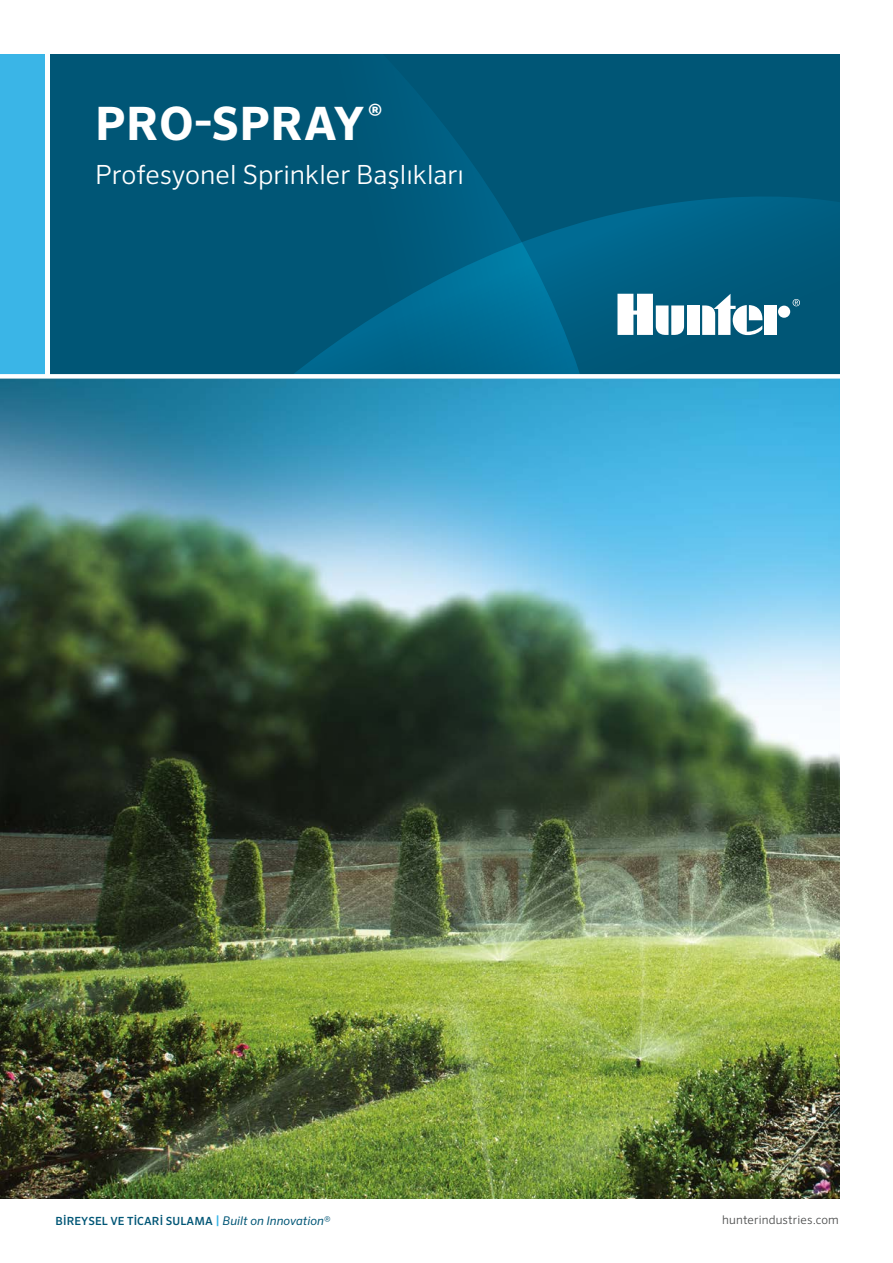
<style>
.page{position:relative;width:893px;height:1263px;background:#fff}
.page>*{position:absolute;margin:0;border:0;box-sizing:border-box;transform-origin:0 0}
.t1{font:700 46.05px "Sero Pro";letter-spacing:.01em;color:#fff}
.t2{font:300 26.4px "Sero Pro";color:#fff}
.t3{font:300 12px "Sero Pro";letter-spacing:.01em;color:#4a4b4b}
.t4{font:500 11.25px "Sero Pro";letter-spacing:.01em;color:#005676}
.s1{font-size:12px;color:#3ab5e7}
.s2{font-weight:400;font-style:italic;font-size:12px}
</style>
<div class="page">
<img style="left:0;top:379px;width:839px;height:819px">
<div style="left:50px;top:54px;width:789px;height:320px;background:#005676"></div>
<svg style="left:644px;top:197px;width:195px;height:139px;fill:#005d80"></svg>
<svg style="left:294px;top:94px;width:350px;height:280px"></svg>
<div style="left:0;top:54px;width:44px;height:323px;background:#3ab5e7"></div>
<div style="left:0;top:374px;width:893px;height:5px;background:#fff"></div>
<svg style="left:793px;top:299px;width:7px;height:7px"></svg>
<div style="left:687px;top:305px;width:12px;height:30px;background:#fff"></div>
<div style="left:778px;top:306px;width:12px;height:12px;background:#fff;border-radius:50%"></div>
<div style="left:764px;top:305px;width:13px;height:30px;background:#fff"></div>
<svg style="left:702px;top:294px;width:61px;height:41px"></svg>
<svg style="left:617px;top:294px;width:67px;height:41px"></svg>
<h1 class="t1" style="left:95px;top:95px;width:288px">PRO-SPRAY<sup>®</sup></h1>
<h2 class="t2" style="left:95px;top:159px;width:370px">Profesyonel Sprinkler Başlıkları</h2>
<p class="t4" style="left:56px;top:1214px;width:276px">BİREYSEL VE TİCARİ SULAMA <span class="s1">|</span> <span class="s2">Built on Innovation®</span></p>
<p class="t3" style="left:722px;top:1213px;width:118px">hunterindustries.com</p>
</div>
